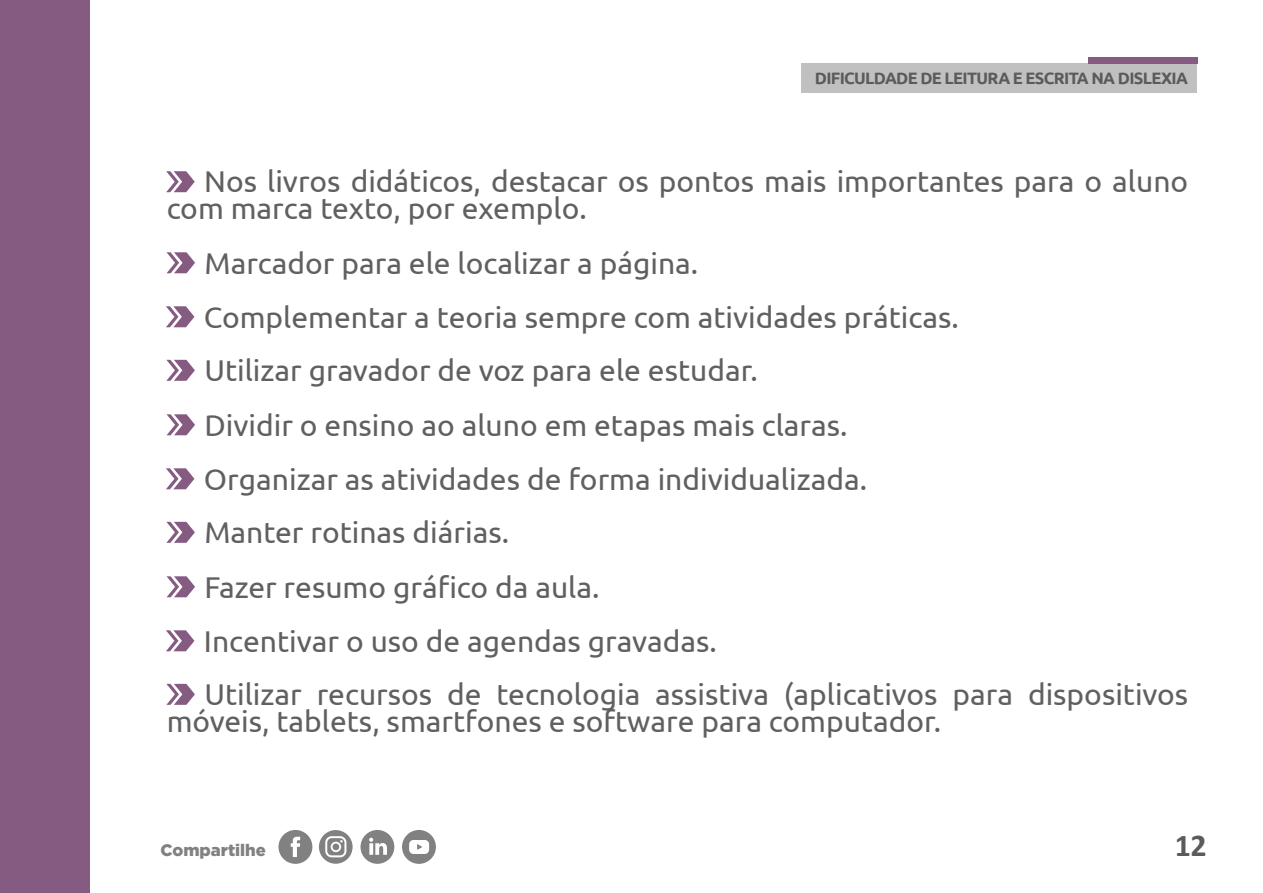
<style>
.page{position:relative;width:1263px;height:893px;background:#fff}
.page>*{position:absolute;margin:0;border:0;box-sizing:border-box;transform-origin:0 0}
.t1{font:700 31.95px "Calibri";color:#5b5b5b}
.t2{font:30px/54px "Ubuntu";color:#606060}
.t3{font:900 16.65px "Gotham";color:#818181}
.t4{font:700 16.5px "Ubuntu";letter-spacing:-.04em;color:#5b5b5b}
</style>
<div class="page">
<div style="left:278px;top:830px;width:34px;height:34px;background:#818181;border-radius:50%"></div>
<svg style="left:291px;top:837px;width:9px;height:20px"></svg>
<div style="left:402px;top:830px;width:34px;height:34px;background:#818181;border-radius:50%"></div>
<svg style="left:409px;top:840px;width:20px;height:14px"></svg>
<svg style="left:319px;top:830px;width:34px;height:34px"></svg>
<div style="left:360px;top:830px;width:34px;height:34px;background:#818181;border-radius:50%"></div>
<svg style="left:369px;top:838px;width:18px;height:17px"></svg>
<div style="left:0;top:0;width:90px;height:893px;background:#865b82"></div>
<div style="left:801px;top:63px;width:396px;height:30px;background:#c0c0c0"></div>
<div style="left:1088px;top:57px;width:109px;height:6px;background:#865b82"></div>
<svg style="left:166px;top:171px;width:29px;height:21px"></svg>
<svg style="left:166px;top:252px;width:29px;height:21px"></svg>
<svg style="left:166px;top:306px;width:28px;height:21px"></svg>
<svg style="left:166px;top:360px;width:29px;height:21px"></svg>
<svg style="left:166px;top:414px;width:29px;height:21px"></svg>
<svg style="left:166px;top:468px;width:28px;height:21px"></svg>
<svg style="left:166px;top:522px;width:29px;height:21px"></svg>
<svg style="left:166px;top:576px;width:29px;height:21px"></svg>
<svg style="left:166px;top:630px;width:28px;height:21px"></svg>
<svg style="left:166px;top:684px;width:29px;height:21px"></svg>
<p class="t4" style="left:815px;top:68px;width:375px">DIFICULDADE DE LEITURA E ESCRITA NA DISLEXIA</p>
<p class="t2" style="left:167px;top:167px;width:1023px;line-height:27px;text-indent:37px">Nos livros didáticos, destacar os pontos mais importantes para o aluno com marca texto, por exemplo.</p>
<p class="t2" style="left:204px;top:235px;width:986px">Marcador para ele localizar a página.<br>Complementar a teoria sempre com atividades práticas.<br>Utilizar gravador de voz para ele estudar.<br>Dividir o ensino ao aluno em etapas mais claras.<br>Organizar as atividades de forma individualizada.<br>Manter rotinas diárias.<br>Fazer resumo gráfico da aula.<br>Incentivar o uso de agendas gravadas.<br>Utilizar recursos de tecnologia assistiva (aplicativos para dispositivos</p>
<p class="t2" style="left:167px;top:693px;width:776px">móveis, tablets, smartfones e software para computador.</p>
<p class="t3" style="left:160px;top:840px;width:107px">Compartilhe</p>
<p class="t1" style="left:1175px;top:823px;width:33px">12</p>
</div>
